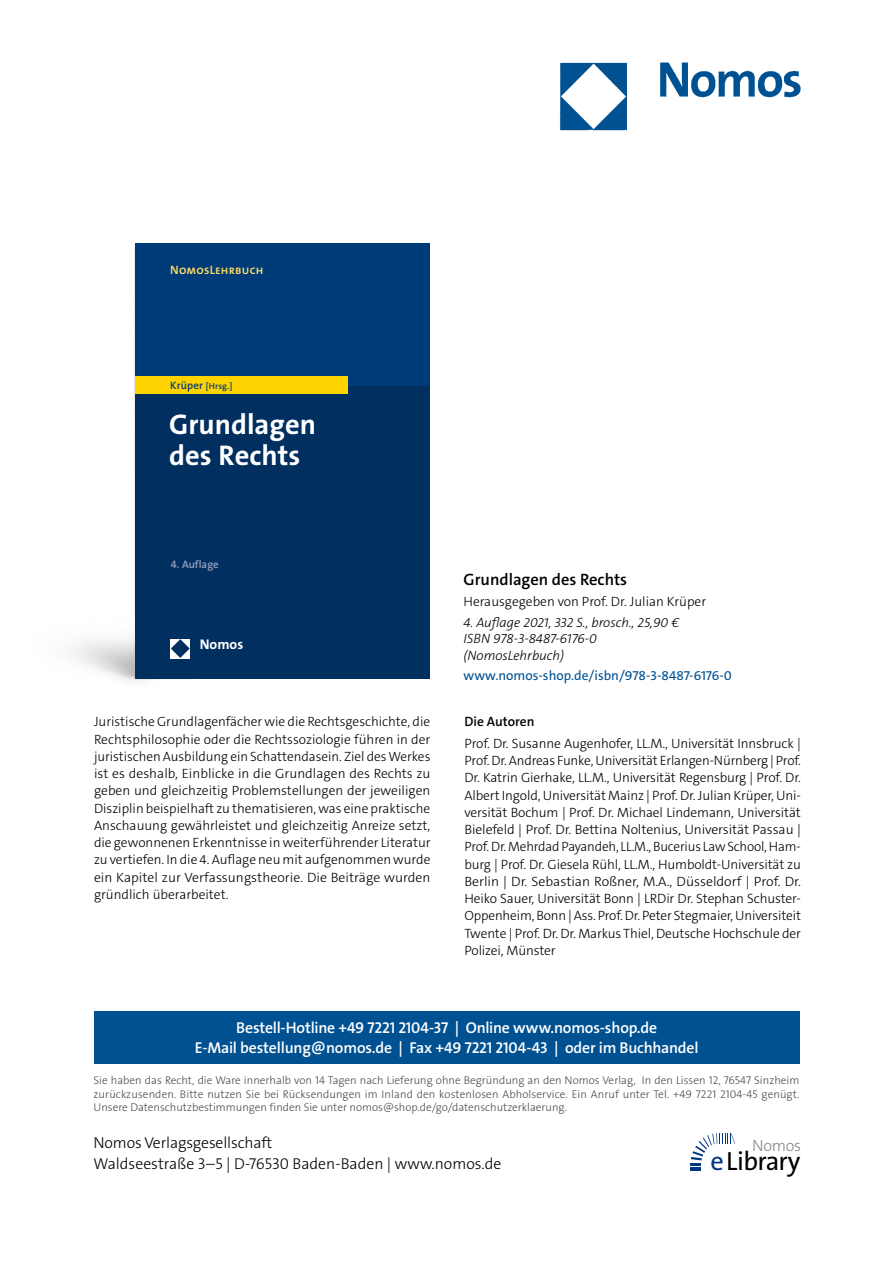
<style>
.page{position:relative;width:893px;height:1263px;background:#fff}
.page>*{position:absolute;margin:0;border:0;box-sizing:border-box;transform-origin:0 0}
.t1{font:700 28.5px/31.2px "The Sans Os F";color:#fff}
.t2{font:26.4px "The Sans Os F";letter-spacing:-.03em;color:#000}
.t3{font:600 16.5px "The Sans C5";color:#000}
.t4{font:300 16.2px "The Sans Os F";letter-spacing:-.02em;color:#87888a}
.t5{font:600 15.75px/21px "The Sans Os F";letter-spacing:-.01em;color:#fff;text-align:center}
.t6{font:300 15.75px/21px "The Sans Os F";color:#000}
.t7{font:700 14.1px "The Sans Os F";color:#fff}
.t8{font:300 13.5px/17.2px "The Sans C5";color:#000;text-align:justify}
.t9{font:italic 300 13.5px/16.5px "The Sans C5";color:#000}
.t10{font:13.5px "The Sans C5";color:#005192}
.t11{font:600 13.5px "The Sans C5";color:#000}
.t12{font:600 12.15px "The Sans Os F";letter-spacing:.015em;color:#ffdf62}
.t13{font:300 11.25px/13.5px "The Sans Os F";color:#4b4b4d;text-align:justify}
.t14{font:600 10.8px "The Sans Os F";color:#98a2bf}
.t15{font:600 8.85px "The Sans Os F";color:#003b79}
.s1{font-size:10.8px}
.s2{color:#003882}
</style>
<div class="page">
<img style="left:559px;top:62px;width:242px;height:69px">
<div style="left:94px;top:1011px;width:705px;height:52px;background:#005192"></div>
<svg style="left:690px;top:1133px;width:45px;height:38px"></svg>
<img style="left:72px;top:243px;width:357px;height:439px">
<div style="left:135px;top:244px;width:295px;height:144px;background:#003b79"></div>
<div style="left:135px;top:386px;width:295px;height:293px;background:#002f60"></div>
<div style="left:135px;top:376px;width:213px;height:18px;background:#ffd300"></div>
<svg style="left:171px;top:639px;width:19px;height:19px"></svg>
<p class="t12" style="left:170px;top:262px;width:95px">NOMOSLEHRBUCH</p>
<p class="t15" style="left:170px;top:381px;width:64px"><span class="s1">Krüper</span> [Hrsg.]</p>
<h1 class="t1" style="left:169px;top:409px;width:148px">Grundlagen des Rechts</h1>
<p class="t14" style="left:171px;top:557px;width:49px">4. Auflage</p>
<p class="t7" style="left:200px;top:635px;width:45px">Nomos</p>
<p class="t3" style="left:463px;top:569px;width:165px">Grundlagen des Rechts</p>
<p class="t8" style="left:463px;top:593px;width:244px">Herausgegeben von Prof. Dr. Julian Krüper</p>
<p class="t9" style="left:463px;top:614px;width:217px">4. Auflage 2021, 332 S., brosch., 25,90 €<br>ISBN 978-3-8487-6176-0 (NomosLehrbuch)</p>
<p class="t10" style="left:463px;top:667px;width:270px">www.nomos-shop.de/isbn/978-3-8487-6176-0</p>
<p class="t8" style="left:94px;top:713px;width:338px">Juristische Grundlagenfächer wie die Rechtsgeschichte, die Rechtsphilosophie oder die Rechtssoziologie führen in der juristischen Ausbildung ein Schattendasein. Ziel des Werkes ist es deshalb, Einblicke in die Grundlagen des Rechts zu geben und gleichzeitig Problemstellungen der jeweiligen Disziplin beispielhaft zu thematisieren, was eine praktische Anschauung gewährleistet und gleichzeitig Anreize setzt, die gewonnenen Erkenntnisse in weiterführender Literatur zu vertiefen. In die 4. Auflage neu mit aufgenommen wurde ein Kapitel zur Verfassungstheorie. Die Beiträge wurden gründlich überarbeitet.</p>
<p class="t11" style="left:464px;top:713px;width:72px">Die Autoren</p>
<p class="t8" style="left:464px;top:735px;width:338px">Prof. Dr. Susanne Augenhofer, LL.M., Universität Innsbruck | Prof. Dr. Andreas Funke, Universität Erlangen-Nürnberg | Prof.<br>Dr. Katrin Gierhake, LL.M., Universität Regensburg | Prof. Dr.<br>Albert Ingold, Universität Mainz | Prof. Dr. Julian Krüper, Uni&shy;versität Bochum | Prof. Dr. Michael Lindemann, Universität Bielefeld | Prof. Dr. Bettina Noltenius, Universität Passau | Prof. Dr. Mehrdad Payandeh, LL.M., Bucerius Law School, Ham&shy;burg | Prof. Dr. Giesela Rühl, LL.M., Humboldt-Universität zu Berlin | Dr. Sebastian Roßner, M.A., Düsseldorf | Prof. Dr.<br>Heiko Sauer, Universität Bonn | LRDir Dr. Stephan Schuster-Oppenheim, Bonn | Ass. Prof. Dr. Peter Stegmaier, Universiteit Twente | Prof. Dr. Dr. Markus Thiel, Deutsche Hochschule der Polizei, Münster</p>
<p class="t5" style="left:195px;top:1017px;width:505px">Bestell-Hotline +49 7221 2104-37 | Online www.nomos-shop.de<br>E-Mail bestellung@nomos.de | Fax +49 7221 2104-43 | oder im Buchhandel</p>
<p class="t13" style="left:94px;top:1074px;width:707px">Sie haben das Recht, die Ware innerhalb von 14 Tagen nach Lieferung ohne Begründung an den Nomos Verlag, In den Lissen 12, 76547 Sinzheim zurückzusenden. Bitte nutzen Sie bei Rücksendungen im Inland den kostenlosen Abholservice. Ein Anruf unter Tel. +49 7221 2104-45 genügt.<br>Unsere Datenschutzbestimmungen finden Sie unter nomos@shop.de/go/datenschutzerklaerung.</p>
<p class="t6" style="left:94px;top:1133px;width:409px">Nomos Verlagsgesellschaft<br>Waldseestraße 3–5 | D-76530 Baden-Baden | www.nomos.de</p>
<p class="t4" style="left:752px;top:1135px;width:51px">Nomos</p>
<h2 class="t2" style="left:710px;top:1144px;width:91px"><span class="s2">e</span>Library</h2>
</div>
